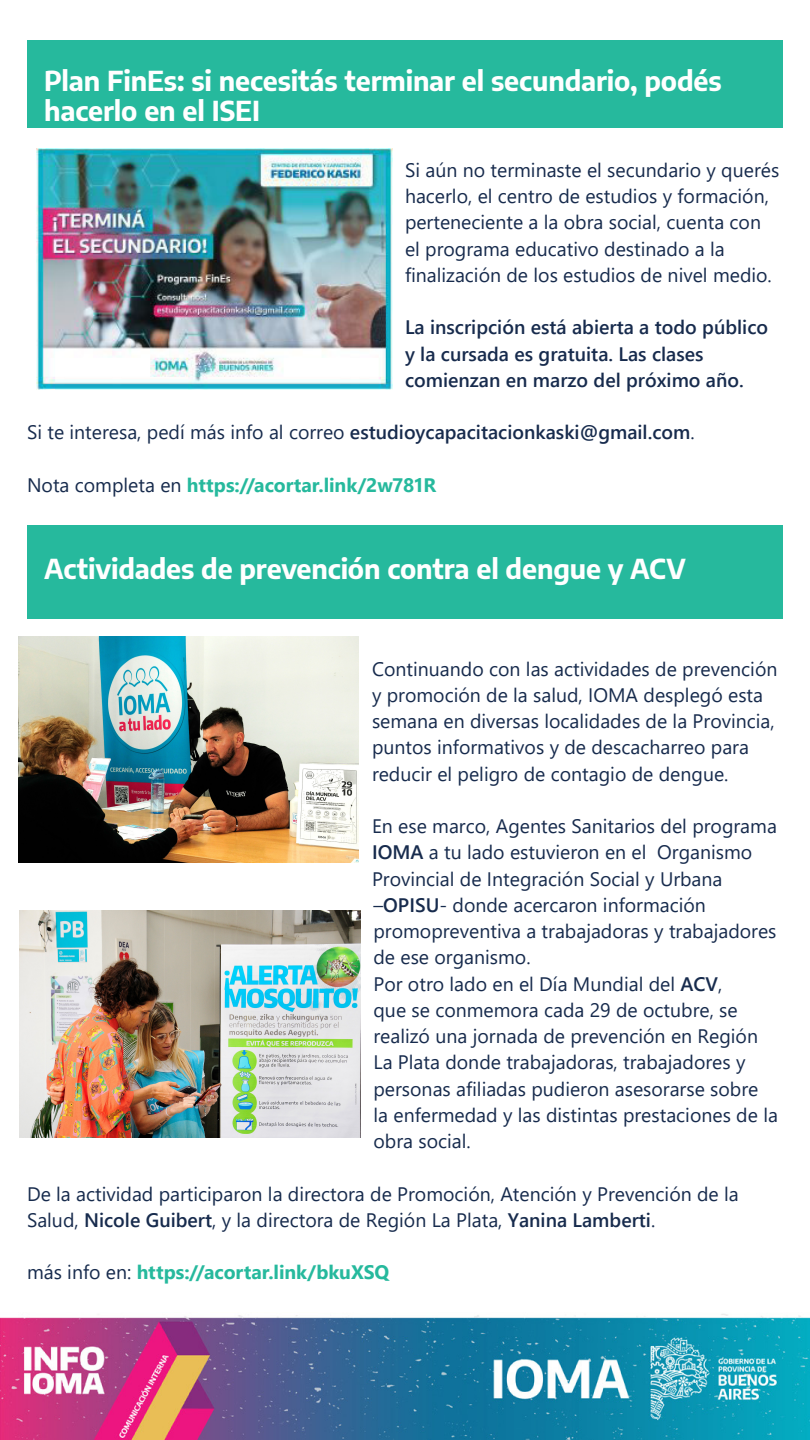
<style>
.page{position:relative;width:810px;height:1440px;background:#fff}
.page>*{position:absolute;margin:0;border:0;box-sizing:border-box;transform-origin:0 0}
.t1{font:700 27px/30px "Encode Sans";letter-spacing:-.005em;color:#fff}
.t2{font:19.5px/26.2px "Segoe UI";color:#172b4d}
.t3{font:600 19.5px/26.2px "Segoe UI";color:#172b4d}
.t4{font:700 19.5px "Segoe UI";letter-spacing:-.005em;color:#26b99d}
.s1{font-weight:400}
.s2{font-weight:400;color:#172b4d}
.s3{font-weight:600}
</style>
<div class="page">
<img style="left:0;top:1314px;width:810px;height:126px">
<div style="left:27px;top:40px;width:756px;height:88px;background:#26b99d"></div>
<div style="left:27px;top:525px;width:756px;height:94px;background:#26b99d"></div>
<img style="left:36px;top:149px;width:356px;height:240px">
<img style="left:18px;top:637px;width:341px;height:226px">
<img style="left:19px;top:911px;width:341px;height:226px">
<p class="t1" style="left:44px;top:65px;width:679px">Plan FinEs: si necesitás terminar el secundario, podés hacerlo en el ISEI</p>
<p class="t2" style="left:405px;top:155px;width:376px">Si aún no terminaste el secundario y querés hacerlo, el centro de estudios y formación, perteneciente a la obra social, cuenta con el programa educativo destinado a la finalización de los estudios de nivel medio.</p>
<p class="t3" style="left:405px;top:313px;width:365px">La inscripción está abierta a todo público y la cursada es gratuita. Las clases comienzan en marzo del próximo año.</p>
<p class="t3" style="left:27px;top:418px;width:669px"><span class="s1">Si te interesa, pedí más info al correo</span> estudioycapacitacionkaski@gmail.com<span class="s1">.</span></p>
<p class="t4" style="left:27px;top:467px;width:411px"><span class="s2">Nota completa en</span> https://acortar.link/2w781R</p>
<p class="t1" style="left:44px;top:552px;width:643px">Actividades de prevención contra el dengue y ACV</p>
<p class="t2" style="left:372px;top:654px;width:407px">Continuando con las actividades de prevención y promoción de la salud, IOMA desplegó esta semana en diversas localidades de la Provincia, puntos informativos y de descacharreo para reducir el peligro de contagio de dengue.</p>
<p class="t2" style="left:372px;top:811px;width:407px">En ese marco, Agentes Sanitarios del programa <span class="s3">IOMA</span> a tu lado estuvieron en el Organismo Provincial de Integración Social y Urbana –<span class="s3">OPISU</span>- donde acercaron información promopreventiva a trabajadoras y trabajadores de ese organismo.<br>Por otro lado en el Día Mundial del <span class="s3">ACV</span>,<br>que se conmemora cada 29 de octubre, se realizó una jornada de prevención en Región La Plata donde trabajadoras, trabajadores y personas afiliadas pudieron asesorarse sobre<br>la enfermedad y las distintas prestaciones de la obra social.</p>
<p class="t2" style="left:27px;top:1179px;width:713px">De la actividad participaron la directora de Promoción, Atención y Prevención de la<br>Salud, <span class="s3">Nicole Guibert</span>, y la directora de Región La Plata, <span class="s3">Yanina Lamberti</span>.</p>
<p class="t4" style="left:27px;top:1254px;width:364px"><span class="s2">más info en:</span> https://acortar.link/bkuXSQ</p>
</div>
